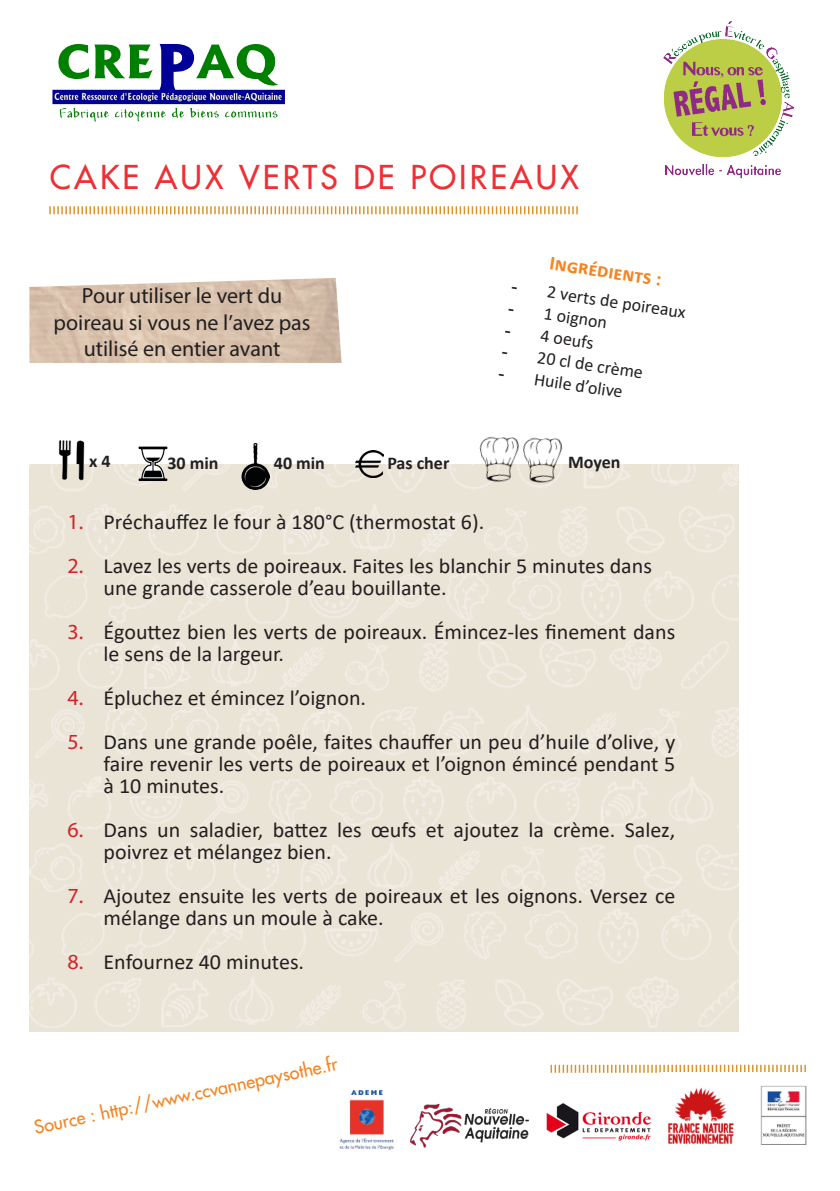
<style>
.page{position:relative;width:840px;height:1191px;background:#fff}
.page>*{position:absolute;margin:0;border:0;box-sizing:border-box;transform-origin:0 0}
.t1{font:32px "Futura LT";letter-spacing:.1em;color:#ee2f34}
.t2{font:22px/26.4px "Myriad Pro";color:#231f20;text-align:center}
.t3{font:21.6px/22px "Calibri";color:#231f20}
.t4{font:700 20px "Calibri";color:#f58420}
.t5{font:18px "Calibri";color:#231f20}
.t6{font:18px "Futura LT";color:#f58420}
.t7{font:700 18px "Calibri";color:#231f20}
.s1{font-family:"Microsoft Sans Serif"}
.s2{font-family:"Myriad Pro";color:#d1232a}
</style>
<div class="page">
<svg style="left:49px;top:206px;width:528px;height:8px"></svg>
<img style="left:29px;top:464px;width:709px;height:567px">
<img style="left:29px;top:278px;width:312px;height:85px">
<svg style="left:550px;top:1064px;width:255px;height:8px"></svg>
<img style="left:663px;top:21px;width:132px;height:158px">
<img style="left:355px;top:450px;width:28px;height:27px">
<img style="left:464px;top:436px;width:43px;height:60px">
<img style="left:507px;top:437px;width:72px;height:60px">
<img style="left:52px;top:44px;width:233px;height:78px">
<img style="left:58px;top:441px;width:27px;height:41px">
<img style="left:139px;top:446px;width:29px;height:41px">
<img style="left:242px;top:443px;width:27px;height:48px">
<img style="left:410px;top:1103px;width:119px;height:45px">
<img style="left:339px;top:1089px;width:55px;height:63px">
<img style="left:668px;top:1085px;width:139px;height:60px">
<img style="left:546px;top:1103px;width:105px;height:38px">
<p class="t1" style="left:50px;top:156px;width:530px">CAKE AUX VERTS DE POIREAUX</p>
<p class="t2" style="left:82px;top:282px;width:202px">Pour utiliser le vert du</p>
<p class="t2" style="left:54px;top:309px;width:258px">poireau si vous ne l’avez pas utilisé en entier avant</p>
<p class="t7" style="left:89px;top:448px;width:23px">x 4</p>
<p class="t7" style="left:167px;top:450px;width:53px">30 min</p>
<p class="t7" style="left:274px;top:450px;width:53px">40 min</p>
<p class="t4" style="left:551px;top:249px;width:114px;rotate:8deg">Ingrédients :</p>
<p class="t5" style="left:513px;top:273px;width:177px;rotate:9deg"><span class="s1">-</span> 2 verts de poireaux</p>
<p class="t5" style="left:510px;top:295px;width:101px;rotate:9deg"><span class="s1">-</span> 1 oignon</p>
<p class="t5" style="left:507px;top:317px;width:91px;rotate:9deg"><span class="s1">-</span> 4 oeufs</p>
<p class="t5" style="left:503px;top:338px;width:144px;rotate:9deg"><span class="s1">-</span> 20 cl de crème</p>
<p class="t5" style="left:500px;top:360px;width:127px;rotate:9deg"><span class="s1">-</span> Huile d’olive</p>
<p class="t7" style="left:387px;top:450px;width:64px">Pas cher</p>
<p class="t7" style="left:567px;top:449px;width:54px">Moyen</p>
<p class="t3" style="left:67px;top:510px;width:418px"><span class="s2">1.</span> Préchauffez le four à 180°C (thermostat 6).</p>
<p class="t3" style="left:103px;top:554px;width:549px;text-indent:-36px"><span class="s2">2.</span> Lavez les verts de poireaux. Faites les blanchir 5 minutes dans une grande casserole d’eau bouillante.</p>
<p class="t3" style="left:103px;top:620px;width:573px;text-indent:-36px"><span class="s2">3.</span> Égouttez bien les verts de poireaux. Émincez-les finement dans le sens de la largeur.</p>
<p class="t3" style="left:67px;top:686px;width:300px"><span class="s2">4.</span> Épluchez et émincez l’oignon.</p>
<p class="t3" style="left:103px;top:730px;width:573px;text-align:justify;text-indent:-36px"><span class="s2">5.</span> Dans une grande poêle, faites chauffer un peu d’huile d’olive, y faire revenir les verts de poireaux et l’oignon émincé pendant 5 à 10 minutes.</p>
<p class="t3" style="left:103px;top:818px;width:573px;text-indent:-36px"><span class="s2">6.</span> Dans un saladier, battez les œufs et ajoutez la crème. Salez, poivrez et mélangez bien.</p>
<p class="t3" style="left:103px;top:884px;width:573px;text-indent:-36px"><span class="s2">7.</span> Ajoutez ensuite les verts de poireaux et les oignons. Versez ce mélange dans un moule à cake.</p>
<p class="t3" style="left:67px;top:950px;width:238px"><span class="s2">8.</span> Enfournez 40 minutes.</p>
<p class="t6" style="left:32px;top:1115px;width:311px;rotate:-12deg">Source : http://www.ccvannepaysothe.fr</p>
</div>
